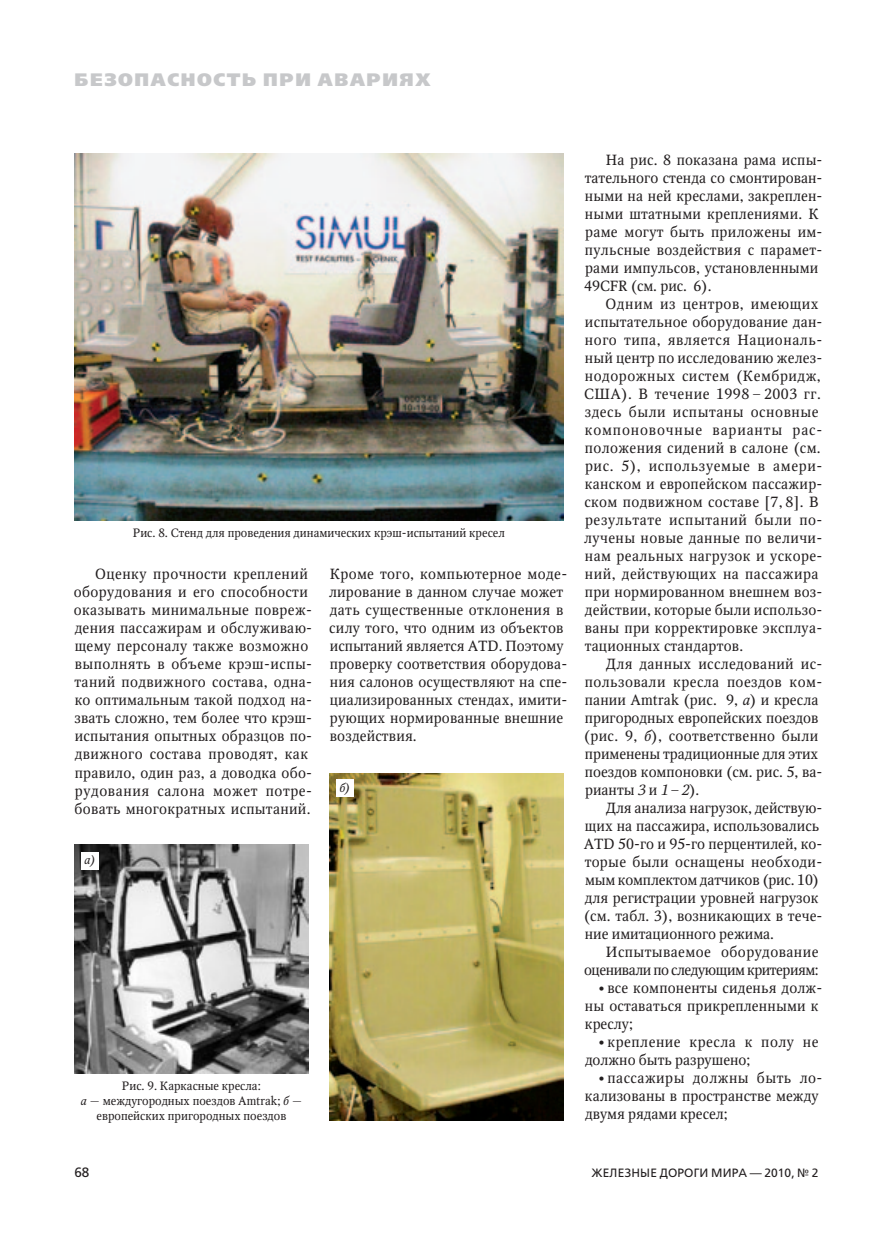
<style>
.page{position:relative;width:893px;height:1234px;background:#fff}
.page>*{position:absolute;margin:0;border:0;box-sizing:border-box;transform-origin:0 0}
.t1{font:800 18px "Free Set";letter-spacing:.09em;color:#c7c8ca}
.t2{font:14.7px/18px "Octava";letter-spacing:.02em;color:#231f20}
.t3{font:14.7px/18px "Octava";color:#231f20}
.t4{font:14.7px/18px "Octava";letter-spacing:-.03em;color:#231f20;text-align:right}
.t5{font:13.5px "Free Set";color:#231f20}
.t6{font:12px/15px "Octava";color:#231f20;text-align:center}
.t7{font:12px "Free Set";letter-spacing:.01em;color:#231f20}
.t8{font:italic 12px "Octava";color:#231f20}
.s1{font-style:italic}
</style>
<div class="page">
<img style="left:74px;top:153px;width:489px;height:367px">
<img style="left:75px;top:844px;width:233px;height:228px">
<div style="left:81px;top:851px;width:17px;height:18px;background:#fff"></div>
<img style="left:330px;top:773px;width:233px;height:346px">
<div style="left:336px;top:779px;width:17px;height:17px;background:#fff"></div>
<p class="t1" style="left:74px;top:68px;width:357px">Безопасность при авариях</p>
<p class="t6" style="left:133px;top:525px;width:373px">Рис. 8. Стенд для проведения динамических крэш-испытаний кресел</p>
<p class="t2" style="left:74px;top:565px;width:240px;text-indent:21px">Оценку прочности креплений оборудования и его способности оказывать минимальные повреж‑ дения пассажирам и обслуживаю‑ щему персоналу также возможно выполнять в объеме крэш-испы‑ таний подвижного состава, одна‑ ко оптимальным такой подход на‑ звать сложно, тем более что крэш&shy;испытания опытных образцов по‑ движного состава проводят, как правило, один раз, а доводка обо‑ рудования салона может потре‑ бовать многократных испытаний.</p>
<p class="t2" style="left:329px;top:565px;width:240px">Кроме того, компьютерное моде‑ лирование в данном случае может дать существенные отклонения в силу того, что одним из объектов испытаний является ATD. Поэтому проверку соответствия оборудова‑ ния салонов осуществляют на спе‑ циализированных стендах, имити‑ рующих нормированные внешние воздействия.</p>
<p class="t8" style="left:339px;top:780px;width:12px">б)</p>
<p class="t8" style="left:84px;top:852px;width:13px">а)</p>
<p class="t6" style="left:80px;top:1077px;width:223px">Рис. 9. Каркасные кресла:<br><span class="s1">а</span> — междугородных поездов Amtrak; <span class="s1">б</span> — европейских пригородных поездов</p>
<p class="t2" style="left:584px;top:151px;width:240px;text-indent:22px">На рис. 8 показана рама испы‑ тательного стенда со смонтирован‑ ными на ней креслами, закреплен‑ ными штатными креплениями. К раме могут быть приложены им‑ пульсные воздействия с парамет‑ рами импульсов, установленными<br>49CFR (см. рис. 6).</p>
<p class="t2" style="left:584px;top:295px;width:240px;text-indent:21px">Одним из центров, имеющих испытательное оборудование дан‑ ного типа, является Националь‑ ный центр по исследованию желез‑ нодорожных систем (Кембридж,<br>США). В течение 1998 – 2003 гг. здесь были испытаны основные компоновочные варианты рас‑ положения сидений в салоне (см. рис. 5), используемые в амери‑ канском и европейском пассажир‑ ском подвижном составе [7, 8]. В результате испытаний были по‑ лучены новые данные по величи‑ нам реальных нагрузок и ускоре‑ ний, действующих на пассажира при нормированном внешнем воз‑ действии, которые были использо‑ ваны при корректировке эксплуа‑ тационных стандартов.</p>
<p class="t2" style="left:584px;top:654px;width:240px;text-indent:22px">Для данных исследований ис‑ пользовали кресла поездов ком‑ пании Amtrak (рис. 9, <span class="s1">а</span>) и кресла пригородных европейских поездов (рис. 9, <span class="s1">б</span>), соответственно были применены традиционные для этих поездов компоновки (см. рис. 5, ва‑ рианты <span class="s1">3</span> и <span class="s1">1</span>–<span class="s1">2</span>).</p>
<p class="t3" style="left:584px;top:798px;width:240px;text-indent:22px">Для анализа нагрузок, действую‑ щих на пассажира, использовались<br>ATD 50‑го и 95‑го перцентилей, ко‑ торые были оснащены необходи‑ мым комплектом датчиков (рис. 10) для регистрации уровней нагрузок (см. табл. 3), возникающих в тече‑ ние имитационного режима.</p>
<p class="t4" style="left:584px;top:942px;width:236px">Испытываемое оборудование оценивали по следующим критериям:</p>
<p class="t2" style="left:585px;top:978px;width:239px;text-indent:10px">•все компоненты сиденья долж‑ ны оставаться прикрепленными к креслу;</p>
<p class="t2" style="left:585px;top:1032px;width:235px;text-indent:10px">•крепление кресла к полу не должно быть разрушено;</p>
<p class="t2" style="left:585px;top:1068px;width:239px;text-indent:10px">•пассажиры должны быть ло‑ кализованы в пространстве между двумя рядами кресел;</p>
<p class="t5" style="left:74px;top:1163px;width:17px">68</p>
<p class="t7" style="left:591px;top:1165px;width:229px">Железные дороги мира — 2010, № 2</p>
</div>
